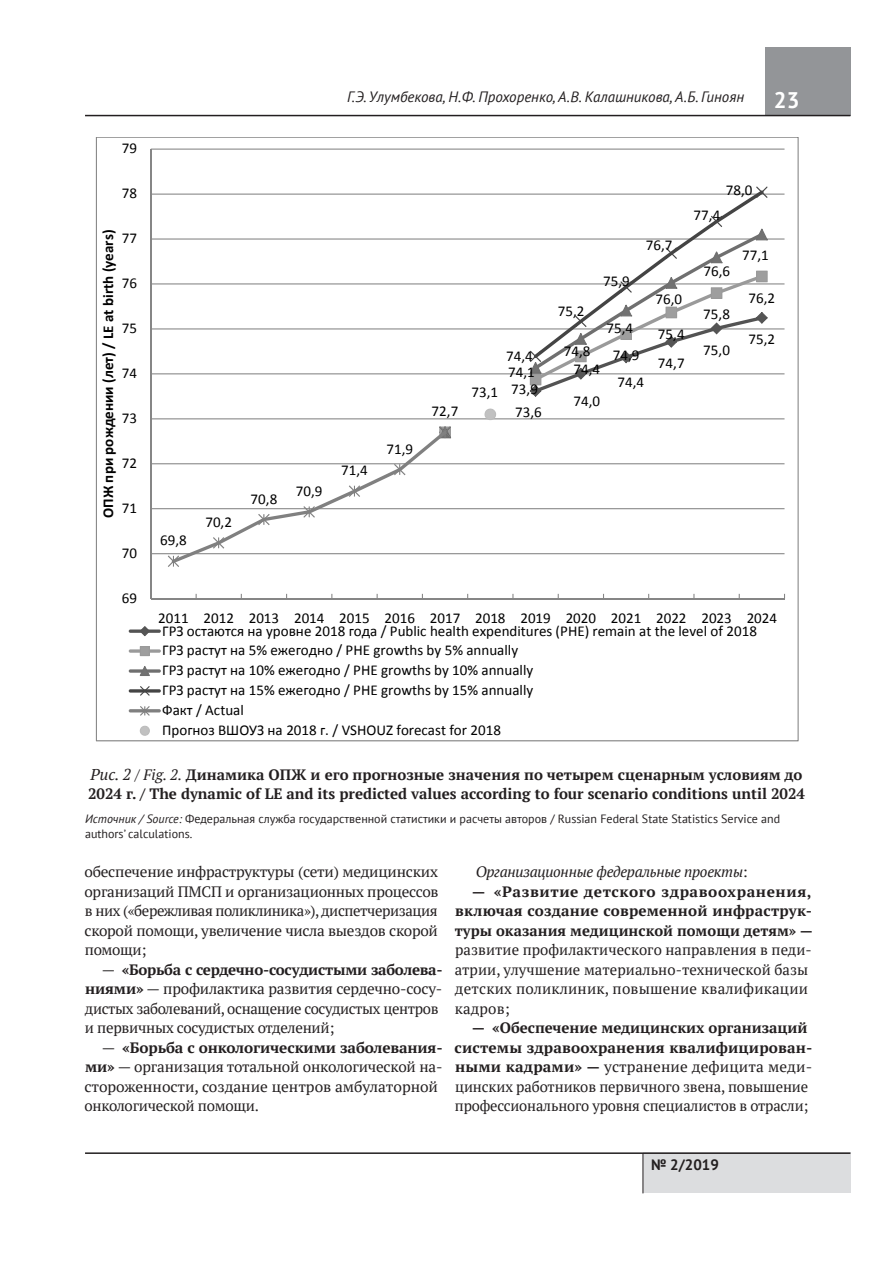
<style>
.page{position:relative;width:893px;height:1263px;background:#fff}
.page>*{position:absolute;margin:0;border:0;box-sizing:border-box;transform-origin:0 0}
.t1{font:700 22.5px "PT Sans";color:#fff}
.t2{font:15px/19.5px "PT Serif";letter-spacing:-.01em;color:#231f20}
.t3{font:15px/20px "Calibri";color:#000}
.t4{font:700 15px/19.5px "PT Serif";color:#231f20;text-align:justify}
.t5{font:italic 15px "PT Sans";color:#231f20}
.t6{font:700 15px "Calibri";color:#000}
.t7{font:italic 15px "PT Serif";letter-spacing:-.02em;color:#231f20}
.t8{font:700 15px "PT Sans";color:#231f20}
.t9{font:12px/15px "PT Sans";color:#231f20}
.s1{font-weight:400;font-style:italic;font-size:15.75px}
.s2{font-weight:400;font-style:italic}
.s3{font-style:italic}
.s4{font-weight:700}
.s5{font-style:normal}
</style>
<div class="page">
<div style="left:765px;top:48px;width:85px;height:68px;background:#939598"></div>
<div style="left:643px;top:1152px;width:207px;height:41px;background:#dcdddf"></div>
<hr style="left:643px;top:1153px;width:1px;height:40px;background:#231f20">
<hr style="left:85px;top:1152px;width:765px;height:2px;background:#231f20">
<hr style="left:85px;top:115px;width:765px;height:1px;background:#231f20">
<svg style="left:96px;top:137px;width:703px;height:604px"></svg>
<p class="t3" style="left:122px;top:139px;width:17px">79</p>
<p class="t3" style="left:122px;top:184px;width:17px">78</p>
<p class="t6" style="left:99px;top:518px;width:290px;rotate:-90deg">ОПЖ при рождении (лет) / LE at birth (years)</p>
<p class="t3" style="left:122px;top:228px;width:17px">77</p>
<p class="t3" style="left:122px;top:273px;width:17px">76</p>
<p class="t3" style="left:122px;top:318px;width:17px">75</p>
<p class="t3" style="left:122px;top:363px;width:17px">74</p>
<p class="t3" style="left:122px;top:408px;width:17px">73</p>
<p class="t3" style="left:122px;top:453px;width:17px">72</p>
<p class="t3" style="left:122px;top:498px;width:17px">71</p>
<p class="t3" style="left:122px;top:543px;width:17px">70</p>
<p class="t3" style="left:122px;top:588px;width:17px">69</p>
<p class="t5" style="left:347px;top:87px;width:398px">Г.Э. Улумбекова, Н.Ф. Прохоренко, А.В. Калашникова, А.Б. Гиноян</p>
<h1 class="t1" style="left:774px;top:85px;width:27px">23</h1>
<p class="t3" style="left:726px;top:180px;width:28px">78,0</p>
<p class="t3" style="left:694px;top:205px;width:28px">77,4</p>
<p class="t3" style="left:160px;top:530px;width:28px">69,8</p>
<p class="t3" style="left:205px;top:512px;width:28px">70,2</p>
<p class="t3" style="left:251px;top:489px;width:28px">70,8</p>
<p class="t3" style="left:296px;top:481px;width:28px">70,9</p>
<p class="t3" style="left:341px;top:460px;width:28px">71,4</p>
<p class="t3" style="left:386px;top:439px;width:28px">71,9</p>
<p class="t3" style="left:432px;top:401px;width:28px">72,7</p>
<p class="t3" style="left:471px;top:382px;width:28px">73,1</p>
<p class="t3" style="left:506px;top:346px;width:28px">74,4</p>
<p class="t3" style="left:508px;top:363px;width:28px">74,1</p>
<p class="t3" style="left:511px;top:379px;width:28px">73,9</p>
<p class="t3" style="left:515px;top:402px;width:28px">73,6</p>
<p class="t3" style="left:558px;top:301px;width:28px">75,2</p>
<p class="t3" style="left:603px;top:271px;width:28px">75,9</p>
<p class="t3" style="left:606px;top:318px;width:28px">75,4</p>
<p class="t3" style="left:646px;top:235px;width:28px">76,7</p>
<p class="t3" style="left:656px;top:289px;width:28px">76,0</p>
<p class="t3" style="left:658px;top:324px;width:28px">75,4</p>
<p class="t3" style="left:564px;top:341px;width:28px">74,8</p>
<p class="t3" style="left:573px;top:359px;width:28px">74,4</p>
<p class="t3" style="left:573px;top:391px;width:28px">74,0</p>
<p class="t3" style="left:613px;top:345px;width:28px">74,9</p>
<p class="t3" style="left:617px;top:372px;width:28px">74,4</p>
<p class="t3" style="left:658px;top:353px;width:28px">74,7</p>
<p class="t3" style="left:703px;top:261px;width:28px">76,6</p>
<p class="t3" style="left:703px;top:304px;width:28px">75,8</p>
<p class="t3" style="left:703px;top:340px;width:28px">75,0</p>
<p class="t3" style="left:742px;top:245px;width:28px">77,1</p>
<p class="t3" style="left:748px;top:288px;width:28px">76,2</p>
<p class="t3" style="left:748px;top:329px;width:28px">75,2</p>
<p class="t3" style="left:158px;top:608px;width:620px">2011 2012 2013 2014 2015 2016 2017 2018 2019 2020 2021 2022 2023 2024</p>
<p class="t3" style="left:162px;top:621px;width:596px">ГРЗ остаются на уровне 2018 года / Public health expenditures (PHE) remain at the level of 2018<br>ГРЗ растут на 5% ежегодно / PHE growths by 5% annually<br>ГРЗ растут на 10% ежегодно / PHE growths by 10% annually<br>ГРЗ растут на 15% ежегодно / PHE growths by 15% annually<br>Факт / Actual<br>Прогноз ВШОУЗ на 2018 г. / VSHOUZ forecast for 2018</p>
<p class="t4" style="left:88px;top:764px;width:718px"><span class="s1">Рис. 2</span> <span class="s2">/ Fig. 2.</span> Динамика ОПЖ и его прогнозные значения по четырем сценарным условиям до<br>2024 г. / The dynamic of LE and its predicted values according to four scenario conditions until 2024</p>
<p class="t9" style="left:85px;top:811px;width:697px"><span class="s3">Источник / Source:</span> Федеральная служба государственной статистики и расчеты авторов / Russian Federal State Statistics Service and authors’ calculations.</p>
<p class="t2" style="left:85px;top:862px;width:356px;text-align:justify">обеспечение инфраструктуры (сети) медицинских организаций ПМСП и организационных процессов в них («бережливая поликлиника»), диспетчеризация скорой помощи, увеличение числа выездов скорой помощи;</p>
<p class="t2" style="left:85px;top:959px;width:359px;text-indent:17px">— <span class="s4">«Борьба с сердечно-сосудистыми заболева&shy;ниями»</span> — профилактика развития сердечно-сосу&shy;дистых заболеваний, оснащение сосудистых центров и первичных сосудистых отделений;</p>
<p class="t2" style="left:85px;top:1037px;width:360px;text-indent:17px">— <span class="s4">«Борьба с онкологическими заболевания&shy;ми»</span> — организация тотальной онкологической на&shy;стороженности, создание центров амбулаторной онкологической помощи.</p>
<p class="t7" style="left:476px;top:862px;width:273px">Организационные федеральные проекты<span class="s5">:</span></p>
<p class="t4" style="left:455px;top:881px;width:360px;text-indent:17px">— «Развитие детского здравоохранения, включая создание современной инфраструк&shy;туры оказания медицинской помощи детям» —</p>
<p class="t2" style="left:455px;top:940px;width:359px">развитие профилактического направления в педи&shy;атрии, улучшение материально-технической базы детских поликлиник, повышение квалификации кадров;</p>
<p class="t2" style="left:455px;top:1018px;width:359px;text-indent:17px"><span class="s4">— «Обеспечение медицинских организаций системы здравоохранения квалифицирован&shy;ными кадрами» —</span> устранение дефицита меди&shy;цинских работников первичного звена, повышение профессионального уровня специалистов в отрасли;</p>
<p class="t8" style="left:651px;top:1154px;width:69px">№ 2/2019</p>
</div>
